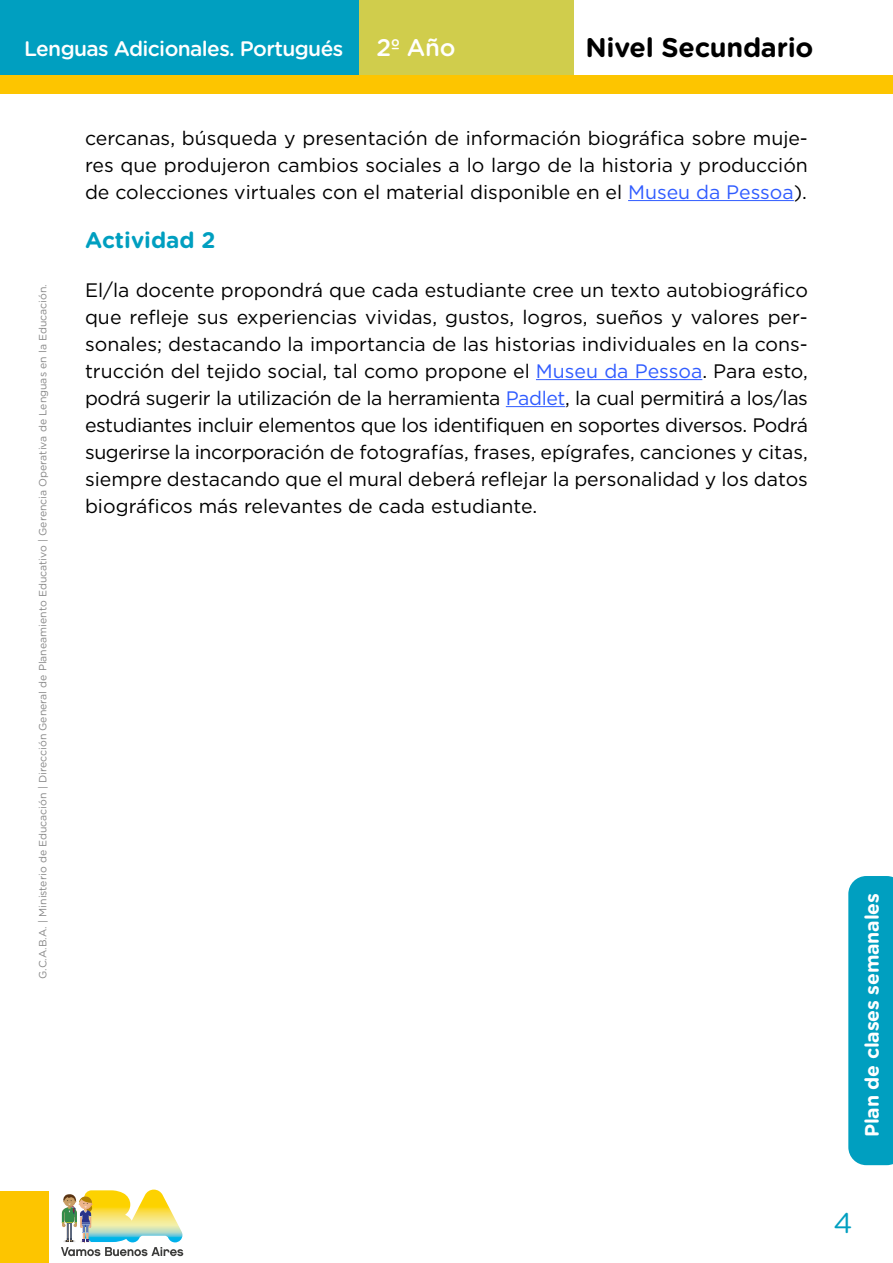
<style>
.page{position:relative;width:893px;height:1263px;background:#fff}
.page>*{position:absolute;margin:0;border:0;box-sizing:border-box;transform-origin:0 0}
.t1{font:28.5px "Gotham Rounded";color:#009fc0}
.t2{font:700 27px "Gotham Rounded";letter-spacing:-.01em;color:#000}
.t3{font:500 24px "Gotham Rounded";color:#fff}
.t4{font:700 22.5px "Gotham Rounded";color:#009fc0}
.t5{font:500 21px "Gotham Rounded";letter-spacing:-.03em;color:#fff}
.t6{font:19.5px/27px "Gotham";color:#000;text-align:justify}
.t7{font:700 19.5px "Gotham Rounded";letter-spacing:-.01em;color:#fff}
.t8{font:10.5px "Gotham Rounded";color:#878787}
.s1{color:#305cff}
</style>
<div class="page">
<div style="left:0;top:1191px;width:48px;height:72px;background:#fdc500"></div>
<div style="left:0;top:0;width:359px;height:78px;background:#009fc0"></div>
<div style="left:359px;top:0;width:215px;height:78px;background:#d0cd4c"></div>
<div style="left:0;top:75px;width:893px;height:19px;background:#fdc500"></div>
<svg style="left:848px;top:876px;width:45px;height:289px;background:#08a2c2"></svg>
<svg style="left:61px;top:1189px;width:122px;height:67px"></svg>
<hr style="left:628px;top:200px;width:166px;height:1px;background:#305cff">
<hr style="left:536px;top:379px;width:166px;height:1px;background:#305cff">
<hr style="left:506px;top:406px;width:59px;height:1px;background:#305cff">
<p class="t5" style="left:24px;top:34px;width:321px">Lenguas Adicionales. Portugués</p>
<h2 class="t2" style="left:585px;top:28px;width:230px">Nivel Secundario</h2>
<p class="t3" style="left:376px;top:31px;width:81px">2º Año</p>
<p class="t8" style="left:36px;top:979px;width:696px;rotate:-90deg">G.C.A.B.A. | Ministerio de Educación | Dirección General de Planeamiento Educativo | Gerencia Operativa de Lenguas en la Educación.</p>
<p class="t6" style="left:85px;top:124px;width:724px">cercanas, búsqueda y presentación de información biográfica sobre muje&shy;res que produjeron cambios sociales a lo largo de la historia y producción de colecciones virtuales con el material disponible en el <span class="s1">Museu da Pessoa</span>).</p>
<p class="t4" style="left:85px;top:224px;width:132px">Actividad 2</p>
<p class="t6" style="left:85px;top:276px;width:724px">El/la docente propondrá que cada estudiante cree un texto autobiográfico que refleje sus experiencias vividas, gustos, logros, sueños y valores per&shy;sonales; destacando la importancia de las historias individuales en la cons&shy;trucción del tejido social, tal como propone el <span class="s1">Museu da Pessoa</span>. Para esto, podrá sugerir la utilización de la herramienta <span class="s1">Padlet</span>, la cual permitirá a los/las estudiantes incluir elementos que los identifiquen en soportes diversos. Podrá sugerirse la incorporación de fotografías, frases, epígrafes, canciones y citas, siempre destacando que el mural deberá reflejar la personalidad y los datos biográficos más relevantes de cada estudiante.</p>
<p class="t7" style="left:858px;top:1137px;width:246px;rotate:-90deg">Plan de clases semanales</p>
<h1 class="t1" style="left:833px;top:1203px;width:21px">4</h1>
</div>
